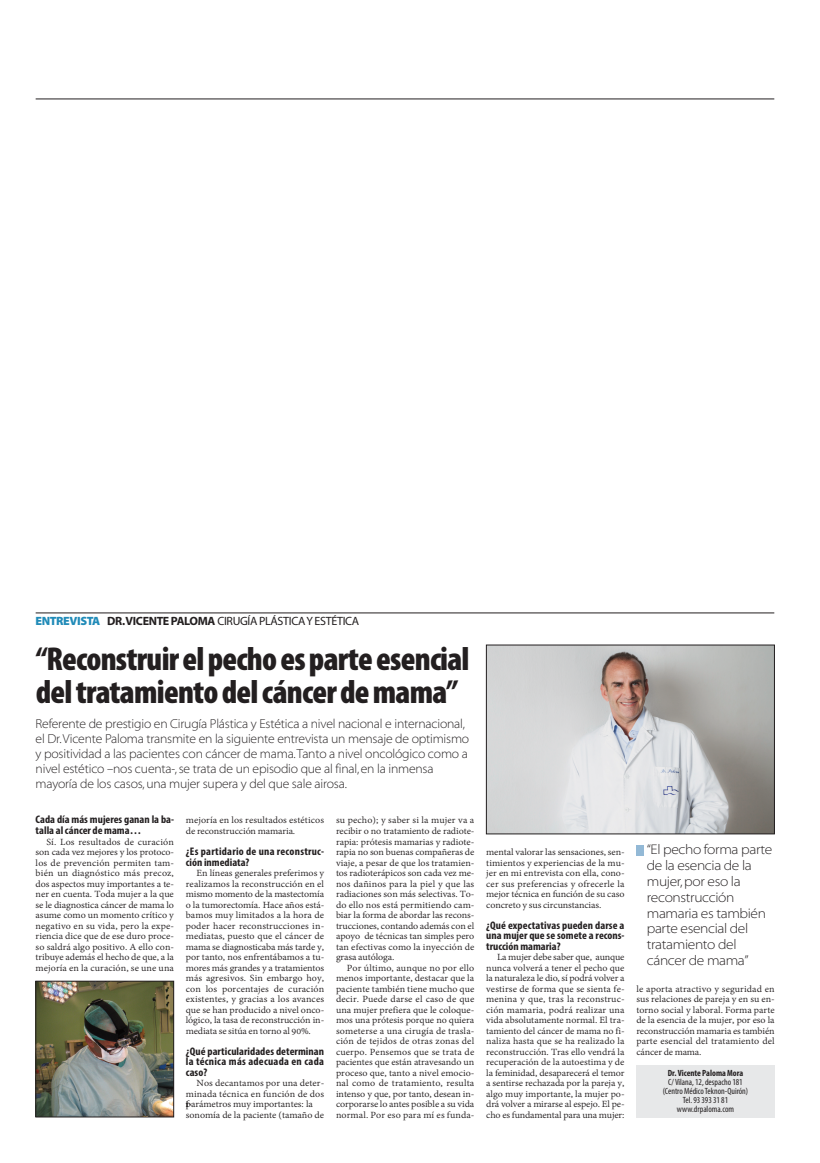
<style>
.page{position:relative;width:820px;height:1163px;background:#fff}
.page>*{position:absolute;margin:0;border:0;box-sizing:border-box;transform-origin:0 0}
.t1{font:900 condensed 33.2px/33.2px "Myriad Pro";letter-spacing:-.02em;color:#231f20}
.t2{font:14px/15.8px "Myriad MM 215 wt 700 wd";letter-spacing:-.025em;color:#231f20}
.t3{font:13px/15px "Myriad MM 215 wt 700 wd";letter-spacing:-.015em;color:#231f20;scale:.95 1}
.t4{font:12px "Myriad";letter-spacing:-.025em;color:#231f20}
.t5{font:700 condensed 11px/10.5px "Myriad Pro";color:#231f20;text-align:justify;scale:1.05 1}
.t6{font:700 condensed 11px/10.5px "Myriad Pro";letter-spacing:.02em;color:#231f20;scale:1.05 1}
.t7{font:10px/10.5px "Adobe Devanagari";letter-spacing:-.005em;color:#231f20;text-align:justify;scale:1.05 1}
.t8{font:condensed 9px/9px "Myriad Pro";color:#231f20;text-align:center}
.t9{font:700 condensed 9px "Myriad Pro";color:#231f20}
.s1{font-family:"Myriad MM 830 wt 300 wd";color:#218bb8}
.s2{font-weight:700}
</style>
<div class="page">
<hr style="left:36px;top:98px;width:738px;height:1px;background:#231f20">
<hr style="left:36px;top:612px;width:738px;height:1px;background:#231f20">
<div style="left:636px;top:1064px;width:138px;height:53px;background:#e7e8e9"></div>
<img style="left:488px;top:646px;width:284px;height:186px">
<img style="left:38px;top:982px;width:134px;height:132px">
<div style="left:36px;top:980px;width:138px;height:136px;border:1px solid #231f20"></div>
<div style="left:636px;top:845px;width:7px;height:10px;background:#93b9d6"></div>
<p class="t4" style="left:36px;top:616px;width:325px"><span class="s1">ENTREVISTA</span> <span class="s2">DR.VICENTEPALOMA</span> CIRUGÍA PLÁSTICAY ESTÉTICA</p>
<h1 class="t1" style="left:36px;top:645px;width:435px">“Reconstruirelpechoesparteesencial deltratamientodelcáncerdemama”</h1>
<p class="t3" style="left:36px;top:716px;width:457px">Referente de prestigio en Cirugía Plástica y Estética a nivel nacional e internacional, el Dr.Vicente Paloma transmite en la siguiente entrevista un mensaje de optimismo y positividad a las pacientes con cáncer de mama.Tanto a nivel oncológico como a nivel estético –nos cuenta-, se trata de un episodio que al final,en la inmensa mayoría de los casos,una mujer supera y del que sale airosa.</p>
<p class="t5" style="left:36px;top:815px;width:133px">Cada día más mujeres ganan la ba&shy;talla alcáncer demama…</p>
<p class="t7" style="left:36px;top:835px;width:133px;text-indent:11px">Sí. Los resultados de curación son cada vez mejores y los protoco&shy;los de prevención permiten tam&shy;bién un diagnóstico más precoz, dos aspectos muy importantes a te&shy;ner en cuenta. Toda mujer a la que se le diagnostica cáncer de mama lo asume como un momento crítico y negativo en su vida, pero la expe&shy;riencia dice que de ese duro proce&shy;so saldrá algo positivo. A ello con&shy;tribuye además el hecho de que, a la mejoría en la curación, se une una</p>
<p class="t7" style="left:186px;top:814px;width:133px">mejoría en los resultados estéticos de reconstrucción mamaria.</p>
<p class="t6" style="left:186px;top:846px;width:133px">¿Es partidario de una reconstruc&shy;ción inmediata?</p>
<p class="t7" style="left:186px;top:867px;width:133px;text-indent:11px">En líneas generales preferimos y realizamos la reconstrucción en el mismo momento de la mastectomía o la tumorectomía. Hace años está&shy;bamos muy limitados a la hora de poder hacer reconstrucciones in&shy;mediatas, puesto que el cáncer de mama se diagnosticaba más tarde y, por tanto, nos enfrentábamos a tu&shy;mores más grandes y a tratamientos más agresivos. Sin embargo hoy, con los porcentajes de curación existentes, y gracias a los avances que se han producido a nivel onco&shy;lógico, la tasa de reconstrucción in&shy;mediata se sitúa en torno al 90%.</p>
<p class="t5" style="left:186px;top:1046px;width:133px">¿Qué particularidades determinan la técnica más adecuada en cada caso?</p>
<p class="t7" style="left:186px;top:1077px;width:133px;text-align:left;text-indent:11px">Nos decantamos por una deter&shy;minada técnica en función de dos pfi-arámetros muy importantes: la sonomía de la paciente (tamaño de</p>
<p class="t7" style="left:336px;top:814px;width:133px">su pecho); y saber si la mujer va a recibir o no tratamiento de radiote&shy;rapia: prótesis mamarias y radiote&shy;rapia no son buenas compañeras de viaje, a pesar de que los tratamien&shy;tos radioterápicos son cada vez me&shy;nos dañinos para la piel y que las radiaciones son más selectivas. To&shy;do ello nos está permitiendo cam&shy;biar la forma de abordar las recons&shy;trucciones, contando además con el apoyo de técnicas tan simples pero tan efectivas como la inyección de grasa autóloga.</p>
<p class="t7" style="left:336px;top:961px;width:133px;text-indent:11px">Por último, aunque no por ello menos importante, destacar que la paciente también tiene mucho que decir. Puede darse el caso de que una mujer prefiera que le coloque&shy;mos una prótesis porque no quiera someterse a una cirugía de trasla&shy;ción de tejidos de otras zonas del cuerpo. Pensemos que se trata de pacientes que están atravesando un proceso que, tanto a nivel emocio&shy;nal como de tratamiento, resulta intenso y que, por tanto, desean in&shy;corporarse lo antes posible a su vida normal. Por eso para mí es funda-</p>
<p class="t7" style="left:486px;top:846px;width:133px">mental valorar las sensaciones, sen&shy;timientos y experiencias de la mu&shy;jer en mi entrevista con ella, cono&shy;cer sus preferencias y ofrecerle la mejor técnica en función de su caso concreto y sus circunstancias.</p>
<p class="t5" style="left:486px;top:920px;width:133px">¿Qué expectativas pueden darse a una mujer que se somete a recons&shy;trucciónmamaria?</p>
<p class="t7" style="left:486px;top:951px;width:133px;text-indent:11px">La mujer debe saber que, aunque nunca volverá a tener el pecho que la naturaleza le dio, sí podrá volver a vestirse de forma que se sienta fe&shy;menina y que, tras la reconstruc&shy;ción mamaria, podrá realizar una vida absolutamente normal. El tra&shy;tamiento del cáncer de mama no fi&shy;naliza hasta que se ha realizado la reconstrucción. Tras ello vendrá la recuperación de la autoestima y de la feminidad, desaparecerá el temor a sentirse rechazada por la pareja y, algo muy importante, la mujer po&shy;drá volver a mirarse al espejo. El pe&shy;cho es fundamental para una mujer:</p>
<h2 class="t2" style="left:646px;top:842px;width:127px">“El pecho forma parte de la esencia de la mujer,por eso la reconstrucción mamaria es también parte esencial del tratamiento del cáncer de mama”</h2>
<p class="t7" style="left:636px;top:982px;width:133px">le aporta atractivo y seguridad en sus relaciones de pareja y en su en&shy;torno social y laboral. Forma parte de la esencia de la mujer, por eso la reconstrucción mamaria es también parte esencial del tratamiento del cáncer de mama.</p>
<p class="t9" style="left:667px;top:1069px;width:77px">Dr. Vicente PalomaMora</p>
<p class="t8" style="left:662px;top:1077px;width:87px">C/Vilana,12,despacho181 (CentroMédicoTeknon-Quirón)<br>Tel.933933181 www.drpaloma.com</p>
</div>
